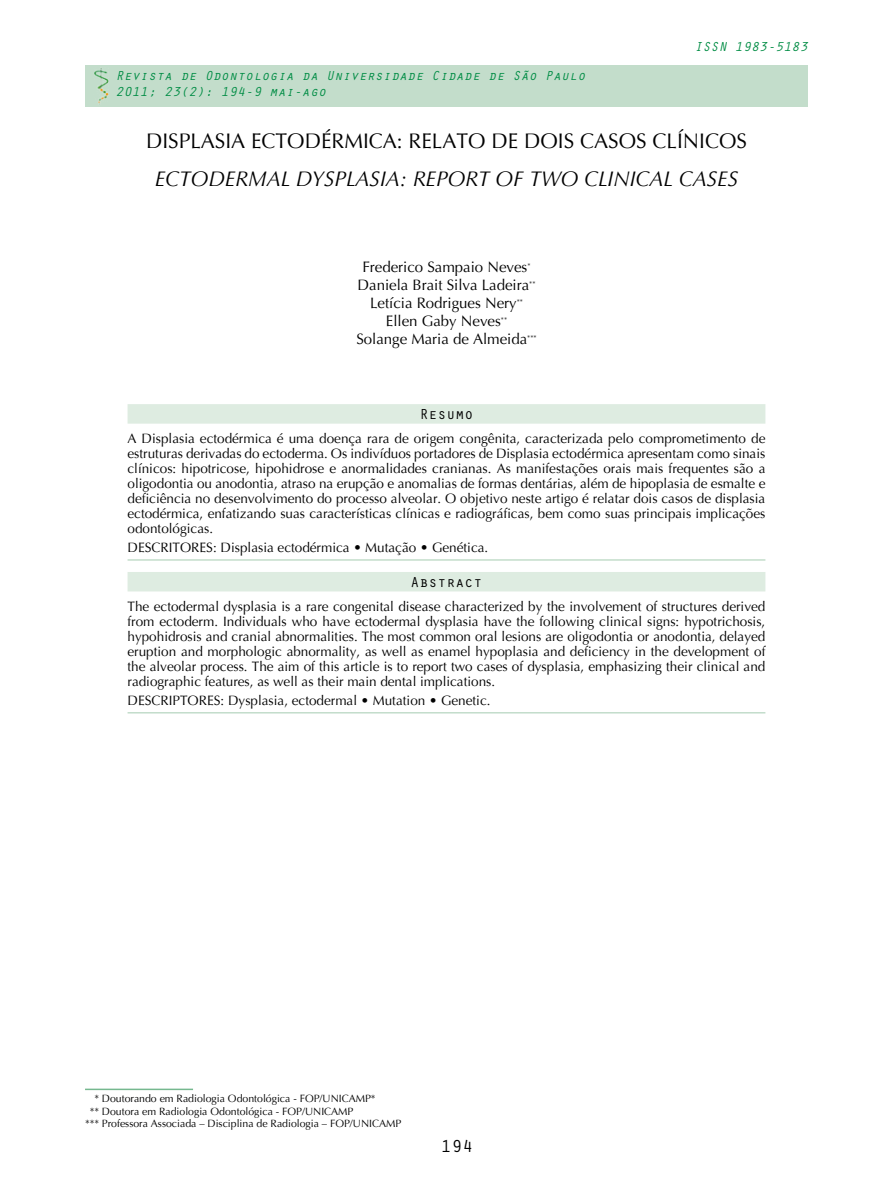
<style>
.page{position:relative;width:893px;height:1191px;background:#fff}
.page>*{position:absolute;margin:0;border:0;box-sizing:border-box;transform-origin:0 0}
.t1{font:21px "Optima";color:#000}
.t2{font:italic 21px "Optima";color:#000}
.t3{font:18px "Orator Std";color:#000}
.t4{font:15px/18px "Optima";color:#000;text-align:center}
.t5{font:15px "Orator Std";color:#000}
.t6{font:13.5px/15px "Optima";color:#000;text-align:justify}
.t7{font:italic 13.5px/16.2px "Orator Std";color:#008c44}
.t8{font:10.5px/12.6px "Optima";color:#000}
.s1{color:#fff}
</style>
<div class="page">
<div style="left:85px;top:65px;width:723px;height:41px;background:#c3ddcb"></div>
<img style="left:94px;top:68px;width:15px;height:35px">
<hr style="left:85px;top:1088px;width:108px;height:2px;background:#76b88f">
<div style="left:128px;top:404px;width:637px;height:19px;background:#deece1"></div>
<hr style="left:128px;top:559px;width:637px;height:2px;background:#c3ddcb">
<div style="left:128px;top:572px;width:637px;height:19px;background:#deece1"></div>
<hr style="left:128px;top:712px;width:637px;height:1px;background:#c3ddcb">
<p class="t7" style="left:694px;top:38px;width:115px">ISSN 1983-5183</p>
<p class="t7" style="left:116px;top:66px;width:471px">Revista de Odontologia da Universidade Cidade de São Paulo<br>2011; 23(2): 194-9 mai-ago</p>
<h1 class="t1" style="left:146px;top:128px;width:602px">DISPLASIA ECTODÉRMICA: RELATO DE DOIS CASOS CLÍNICOS</h1>
<h1 class="t2" style="left:155px;top:166px;width:585px">ECTODERMAL DYSPLASIA: REPORT OF TWO CLINICAL CASES</h1>
<p class="t4" style="left:356px;top:258px;width:182px">Frederico Sampaio Neves<sup>*<br></sup>Daniela Brait Silva Ladeira<sup>**<br></sup>Letícia Rodrigues Nery<sup>**<br></sup>Ellen Gaby Neves<sup>**<br></sup>Solange Maria de Almeida<sup>***</sup></p>
<p class="t5" style="left:419px;top:404px;width:55px">Resumo</p>
<p class="t6" style="left:128px;top:431px;width:639px">A Displasia ectodérmica é uma doença rara de origem congênita, caracterizada pelo comprometimento de estruturas derivadas do ectoderma. Os indivíduos portadores de Displasia ectodérmica apresentam como sinais clínicos: hipotricose, hipohidrose e anormalidades cranianas. As manifestações orais mais frequentes são a oligodontia ou anodontia, atraso na erupção e anomalias de formas dentárias, além de hipoplasia de esmalte e deficiência no desenvolvimento do processo alveolar. O objetivo neste artigo é relatar dois casos de displasia ectodérmica, enfatizando suas características clínicas e radiográficas, bem como suas principais implicações odontológicas.</p>
<p class="t6" style="left:128px;top:540px;width:362px">DESCRITORES: Displasia ectodérmica • Mutação • Genética.</p>
<p class="t5" style="left:410px;top:571px;width:73px">Abstract</p>
<p class="t6" style="left:128px;top:599px;width:639px">The ectodermal dysplasia is a rare congenital disease characterized by the involvement of structures derived from ectoderm. Individuals who have ectodermal dysplasia have the following clinical signs: hypotrichosis, hypohidrosis and cranial abnormalities. The most common oral lesions are oligodontia or anodontia, delayed eruption and morphologic abnormality, as well as enamel hypoplasia and deficiency in the development of the alveolar process. The aim of this article is to report two cases of dysplasia, emphasizing their clinical and radiographic features, as well as their main dental implications.</p>
<p class="t6" style="left:128px;top:693px;width:364px">DESCRIPTORES: Dysplasia, ectodermal • Mutation • Genetic.</p>
<p class="t8" style="left:85px;top:1092px;width:318px"><span class="s1">**</span>* Doutorando em Radiologia Odontológica - FOP/UNICAMP*<br><span class="s1">*</span>** Doutora em Radiologia Odontológica - FOP/UNICAMP<br>*** Professora Associada – Disciplina de Radiologia – FOP/UNICAMP</p>
<h2 class="t3" style="left:441px;top:1133px;width:34px">194</h2>
</div>
